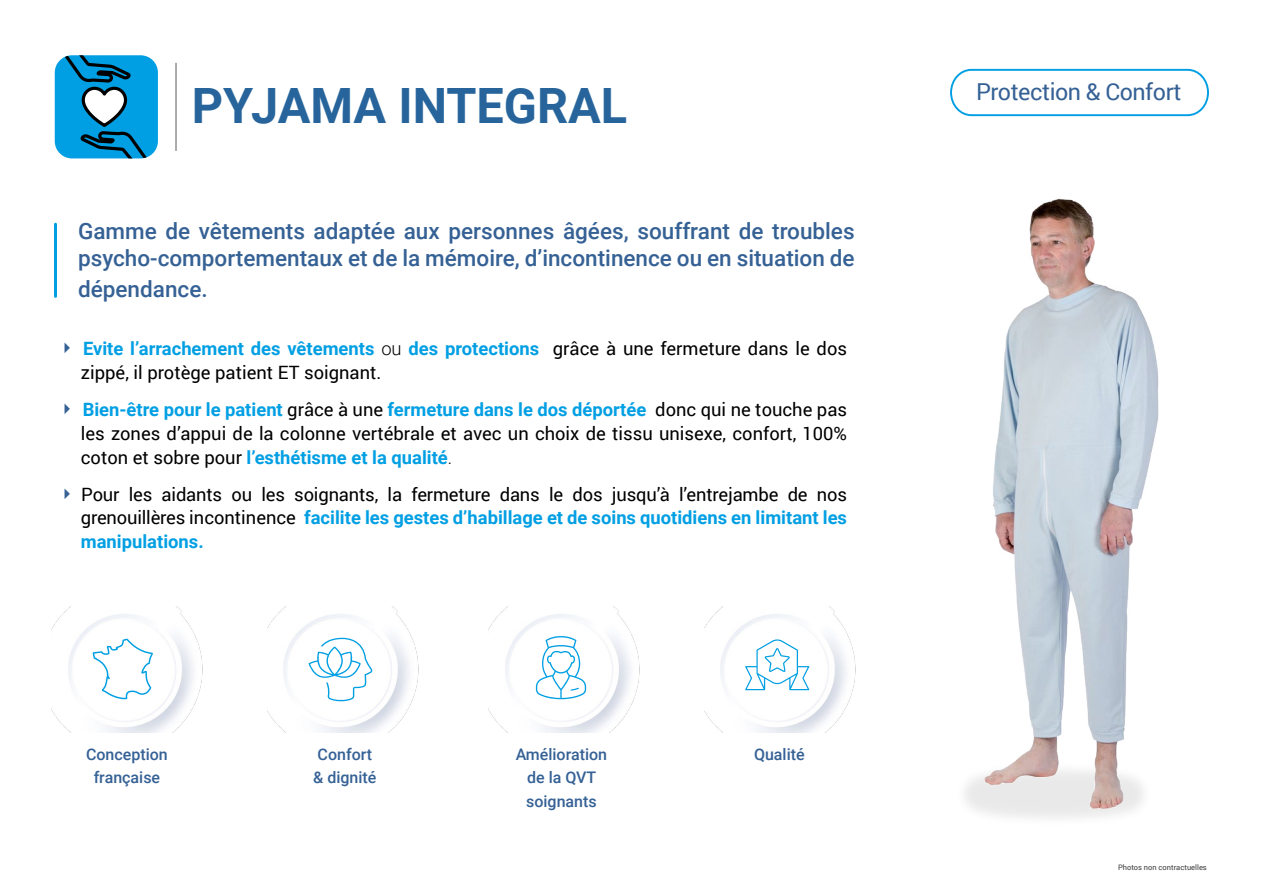
<style>
.page{position:relative;width:1263px;height:893px;background:#fff}
.page>*{position:absolute;margin:0;border:0;box-sizing:border-box;transform-origin:0 0}
.t1{font:700 48.75px "Roboto";color:#26649b}
.t2{font:23.4px "Roboto";letter-spacing:-.02em;color:#356195}
.t3{font:500 22.5px/27px "Roboto";color:#356195}
.t4{font:18.3px/23.9px "Roboto";color:#000;text-align:justify}
.t5{font:500 16.05px/23.4px "Roboto";color:#356195;text-align:center}
.t6{font:7.5px "Roboto";color:#3c3c3b}
.s1{font-family:"Arrows";font-size:27.9px;color:#356195}
.s2{font-weight:700;color:#009fe3}
.s3{font-weight:300}
</style>
<div class="page">
<div style="left:55px;top:55px;width:103px;height:103px;background:#009fe3;border-radius:17px"></div>
<hr style="left:175px;top:63px;width:2px;height:88px;background:#7c7b7b">
<svg style="left:60px;top:55px;width:93px;height:103px"></svg>
<div style="left:954px;top:761px;width:199px;height:67px;background:linear-gradient(to right,#f9f9f9,#fafafa)"></div>
<img style="left:974px;top:198px;width:185px;height:614px">
<img style="left:704px;top:607px;width:152px;height:125px">
<img style="left:489px;top:607px;width:151px;height:125px">
<img style="left:268px;top:607px;width:151px;height:125px">
<img style="left:52px;top:607px;width:151px;height:125px">
<hr style="left:54px;top:224px;width:3px;height:72px;background:#009fe3">
<svg style="left:950px;top:68px;width:259px;height:49px"></svg>
<svg style="left:93px;top:639px;width:60px;height:60px"></svg>
<svg style="left:745px;top:639px;width:64px;height:51px"></svg>
<svg style="left:309px;top:638px;width:63px;height:63px"></svg>
<svg style="left:536px;top:636px;width:50px;height:63px"></svg>
<h1 class="t1" style="left:192px;top:71px;width:437px">PYJAMA INTEGRAL</h1>
<p class="t3" style="left:78px;top:217px;width:778px">Gamme de vêtements adaptée aux personnes âgées, souffrant de troubles psycho-comportementaux et de la mémoire, d’incontinence ou en situation de</p>
<p class="t3" style="left:78px;top:274px;width:131px">dépendance.</p>
<p class="t4" style="left:81px;top:336px;width:768px;text-indent:-18px"><span class="s1">Q</span> <span class="s2">Evite l’arrachement des vêtements</span> <span class="s3">ou</span> <span class="s2">des protections</span> grâce à une fermeture dans le dos zippé, il protège patient ET soignant.</p>
<p class="t4" style="left:81px;top:397px;width:768px;text-indent:-18px"><span class="s1">Q</span> <span class="s2">Bien-être pour le patient</span> grâce à une <span class="s2">fermeture dans le dos déportée</span> donc qui ne touche pas les zones d’appui de la colonne vertébrale et avec un choix de tissu unisexe, confort, 100% coton et sobre pour <span class="s2">l’esthétisme et la qualité</span><span class="s3">.</span></p>
<p class="t4" style="left:81px;top:481px;width:768px;text-indent:-18px"><span class="s1">Q</span> Pour les aidants ou les soignants, la fermeture dans le dos jusqu’à l’entrejambe de nos grenouillères incontinence <span class="s2">facilite les gestes d’habillage et de soins quotidiens en limitant les manipulations.</span></p>
<p class="t5" style="left:86px;top:742px;width:83px">Conception française</p>
<p class="t5" style="left:318px;top:742px;width:56px">Confort</p>
<p class="t5" style="left:754px;top:742px;width:52px">Qualité</p>
<p class="t5" style="left:516px;top:742px;width:93px">Amélioration de la QVT soignants</p>
<p class="t5" style="left:313px;top:765px;width:65px">&amp; dignité</p>
<p class="t2" style="left:976px;top:76px;width:207px">Protection &amp; Confort</p>
<p class="t6" style="left:1118px;top:862px;width:90px">Photos non contractuelles</p>
</div>
